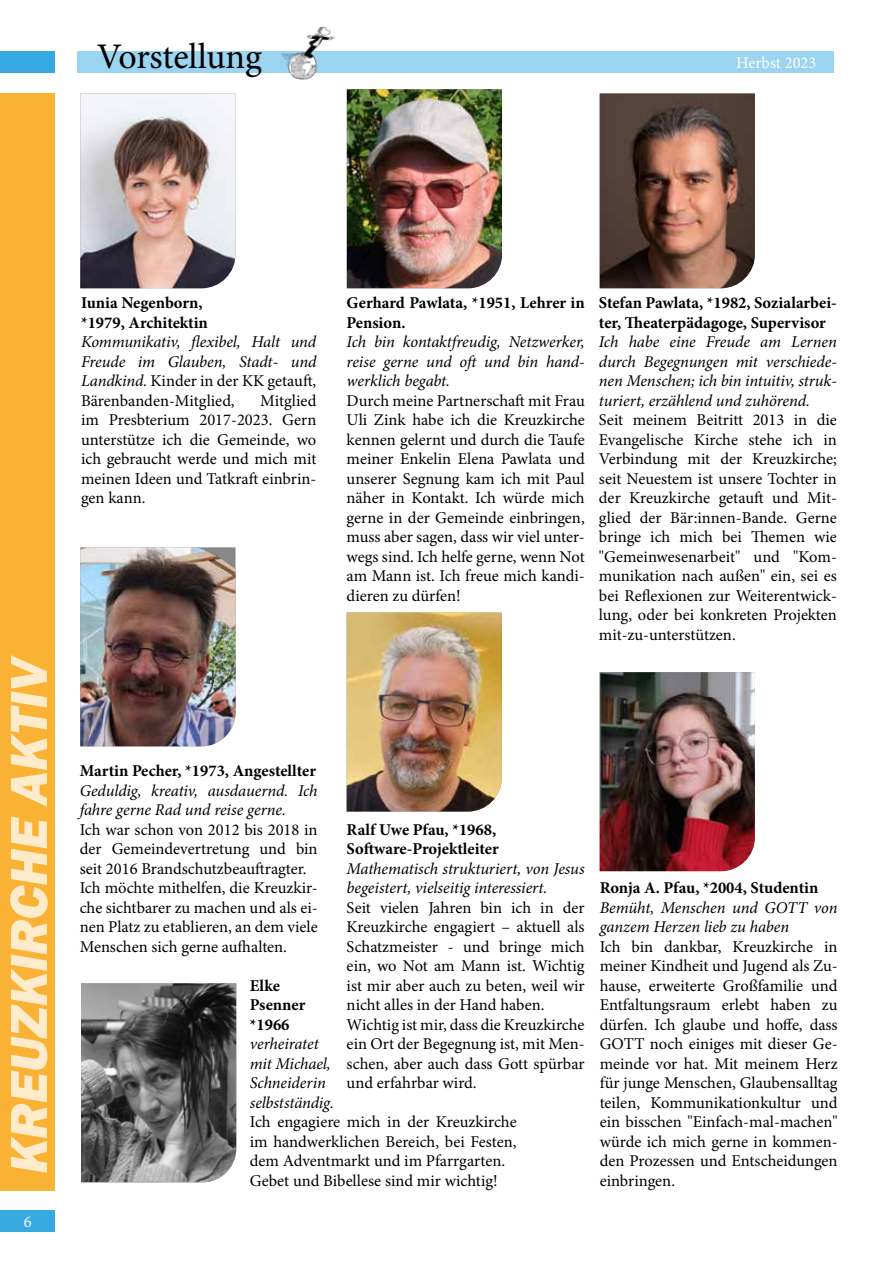
<style>
.page{position:relative;width:893px;height:1263px;background:#fff}
.page>*{position:absolute;margin:0;border:0;box-sizing:border-box;transform-origin:0 0}
.t1{font:36px "Minion Pro";letter-spacing:-.005em;color:#000}
.t2{font:16.5px/19.5px "Minion Pro";color:#000;text-align:justify}
.t3{font:italic 16.5px/19.5px "Minion Pro";letter-spacing:-.005em;color:#000}
.t4{font:700 16.5px/19.5px "Minion Pro";color:#000}
.t5{font:16.5px "Minion Pro";color:#fff}
.s1{font-style:normal}
</style>
<div class="page">
<div style="left:0;top:94px;width:55px;height:1097px;background:#f9b234"></div>
<svg style="left:10px;top:655px;width:38px;height:518px"></svg>
<div style="left:77px;top:51px;width:756px;height:22px;background:#9ad4f0"></div>
<div style="left:0;top:51px;width:55px;height:22px;background:#36a9e1"></div>
<div style="left:0;top:1211px;width:55px;height:21px;background:#36a9e1"></div>
<img style="left:80px;top:547px;width:155px;height:199px">
<img style="left:81px;top:983px;width:155px;height:199px">
<img style="left:347px;top:612px;width:155px;height:199px">
<img style="left:600px;top:672px;width:155px;height:199px">
<img style="left:600px;top:93px;width:155px;height:195px">
<img style="left:347px;top:89px;width:155px;height:199px">
<img style="left:80px;top:93px;width:155px;height:195px">
<img style="left:282px;top:26px;width:53px;height:54px">
<h1 class="t1" style="left:97px;top:32px;width:167px">Vorstellung</h1>
<p class="t5" style="left:736px;top:52px;width:82px">Herbst 2023</p>
<p class="t4" style="left:81px;top:293px;width:128px">Iunia Negenborn, *1979, Architektin</p>
<p class="t3" style="left:81px;top:332px;width:237px;text-align:justify">Kommunikativ, flexibel, Halt und Freude im Glauben, Stadt- und Landkind. <span class="s1">Kinder in der KK getauft, Bärenbanden-Mitglied,</span></p>
<p class="t2" style="left:81px;top:391px;width:237px;text-indent:179px">Mitglied im Presbterium 2017-2023. Gern unterstütze ich die Gemeinde, wo ich gebraucht werde und mich mit meinen Ideen und Tatkraft einbrin&shy;gen kann.</p>
<p class="t4" style="left:347px;top:293px;width:240px">Gerhard Pawlata, *1951, Lehrer in<br>Pension.</p>
<p class="t3" style="left:347px;top:332px;width:240px;text-align:justify">Ich bin kontaktfreudig, Netzwerker, reise gerne und oft und bin hand&shy;werklich begabt.</p>
<p class="t2" style="left:347px;top:391px;width:240px">Durch meine Partnerschaft mit Frau Uli Zink habe ich die Kreuzkirche kennen gelernt und durch die Taufe meiner Enkelin Elena Pawlata und unserer Segnung kam ich mit Paul näher in Kontakt. Ich würde mich gerne in der Gemeinde einbringen, muss aber sagen, dass wir viel unter&shy;wegs sind. Ich helfe gerne, wenn Not am Mann ist. Ich freue mich kandi&shy;dieren zu dürfen!</p>
<p class="t4" style="left:599px;top:293px;width:239px">Stefan Pawlata, *1982, Sozialarbei&shy;ter, Theaterpädagoge, Supervisor</p>
<p class="t3" style="left:599px;top:332px;width:239px;text-align:justify">Ich habe eine Freude am Lernen durch Begegnungen mit verschiede&shy;nen Menschen; ich bin intuitiv, struk&shy;turiert, erzählend und zuhörend.</p>
<p class="t2" style="left:599px;top:410px;width:239px">Seit meinem Beitritt 2013 in die Evangelische Kirche stehe ich in Verbindung mit der Kreuzkirche; seit Neuestem ist unsere Tochter in der Kreuzkirche getauft und Mit&shy;glied der Bär:innen-Bande. Gerne bringe ich mich bei Themen wie "Gemeinwesenarbeit" und "Kom&shy;munikation nach außen" ein, sei es bei Reflexionen zur Weiterentwick&shy;lung, oder bei konkreten Projekten mit-zu-unterstützen.</p>
<p class="t5" style="left:24px;top:1211px;width:9px">6</p>
<p class="t4" style="left:80px;top:761px;width:238px">Martin Pecher, *1973, Angestellter</p>
<p class="t3" style="left:80px;top:781px;width:239px">Geduldig, kreativ, ausdauernd. Ich fahre gerne Rad und reise gerne.</p>
<p class="t2" style="left:80px;top:820px;width:239px;text-align:left">Ich war schon von 2012 bis 2018 in der Gemeindevertretung und bin seit 2016 Brandschutzbeauftragter.<br>Ich möchte mithelfen, die Kreuzkir&shy;che sichtbarer zu machen und als ei&shy;nen Platz zu etablieren, an dem viele Menschen sich gerne aufhalten.</p>
<p class="t4" style="left:347px;top:819px;width:154px">Ralf Uwe Pfau, *1968,<br>Software-Projektleiter</p>
<p class="t3" style="left:347px;top:859px;width:239px">Mathematisch strukturiert, von Jesus begeistert, vielseitig interessiert.</p>
<p class="t2" style="left:347px;top:898px;width:239px;text-align:left">Seit vielen Jahren bin ich in der<br>Kreuzkirche engagiert – aktuell als<br>Schatzmeister - und bringe mich ein, wo Not am Mann ist. Wichtig ist mir aber auch zu beten, weil wir nicht alles in der Hand haben.<br>Wichtig ist mir, dass die Kreuzkirche ein Ort der Begegnung ist, mit Men&shy;schen, aber auch dass Gott spürbar und erfahrbar wird.</p>
<p class="t4" style="left:250px;top:975px;width:57px">Elke<br>Psenner *1966</p>
<p class="t3" style="left:250px;top:1034px;width:86px">verheiratet mit Michael,<br>Schneiderin selbstständig.</p>
<p class="t2" style="left:250px;top:1112px;width:268px;text-align:left">Ich engagiere mich in der Kreuzkirche im handwerklichen Bereich, bei Festen, dem Adventmarkt und im Pfarrgarten.<br>Gebet und Bibellese sind mir wichtig!</p>
<p class="t4" style="left:600px;top:878px;width:220px">Ronja A. Pfau, *2004, Studentin</p>
<p class="t3" style="left:600px;top:898px;width:239px">Bemüht, Menschen und GOTT von ganzem Herzen lieb zu haben</p>
<p class="t2" style="left:600px;top:937px;width:239px">Ich bin dankbar, Kreuzkirche in meiner Kindheit und Jugend als Zu&shy;hause, erweiterte Großfamilie und Entfaltungsraum erlebt haben zu dürfen. Ich glaube und hoffe, dass GOTT noch einiges mit dieser Ge&shy;meinde vor hat. Mit meinem Herz für junge Menschen, Glaubensalltag teilen, Kommunikationkultur und ein bisschen "Einfach-mal-machen" würde ich mich gerne in kommen&shy;den Prozessen und Entscheidungen einbringen.</p>
</div>
